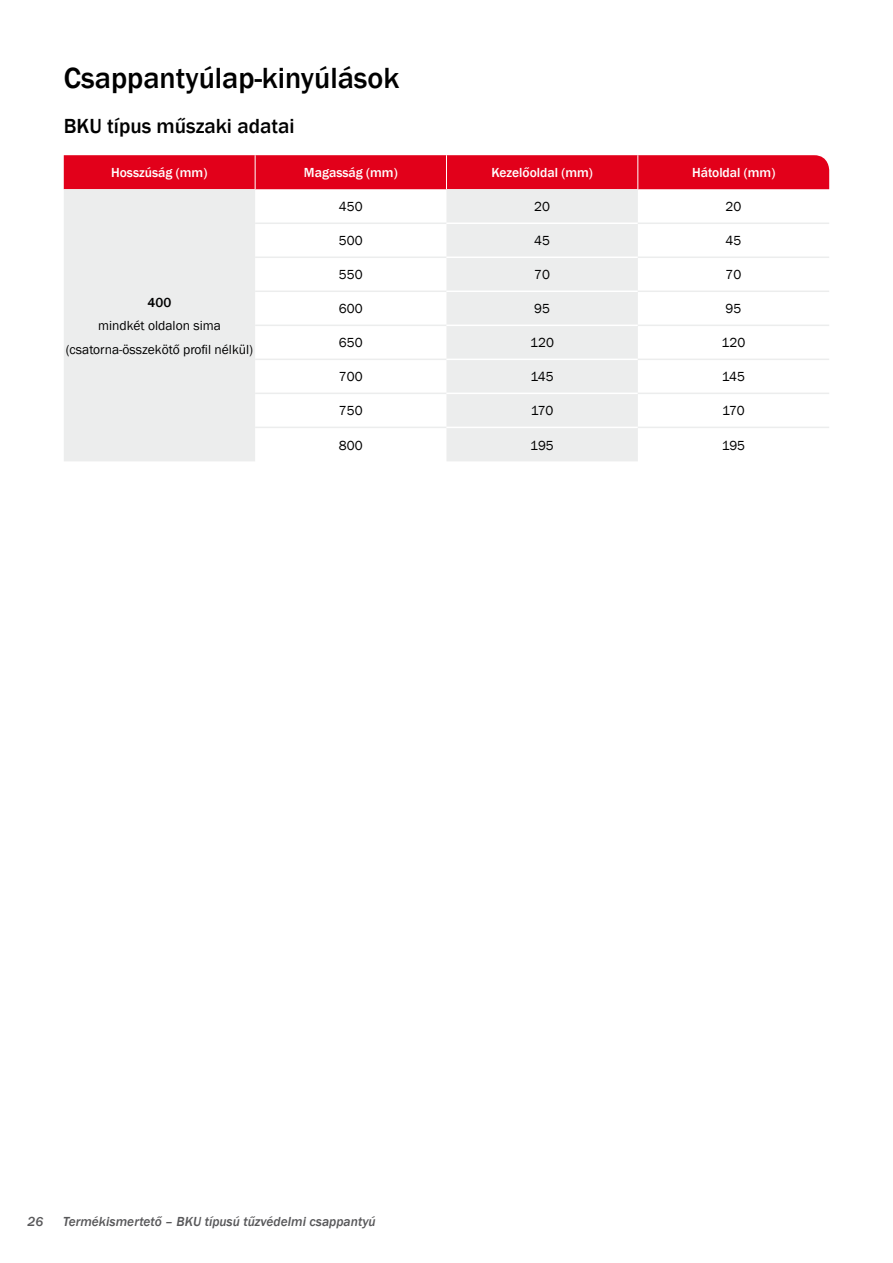
<style>
.page{position:relative;width:893px;height:1263px;background:#fff}
.page>*{position:absolute;margin:0;border:0;box-sizing:border-box;transform-origin:0 0}
.t1{font:500 30px "Franklin Gothic";color:#000}
.t2{font:500 21px "Franklin Gothic";color:#000}
.t3{font:13.5px/23.5px "Franklin Gothic";color:#000;text-align:center}
.t4{font:500 13.5px "Franklin Gothic";color:#fff}
.t5{font:italic 500 13.5px "Franklin Gothic";color:#58585a}
.t6{font:500 13.5px "Franklin Gothic";color:#000}
</style>
<div class="page">
<div style="left:64px;top:155px;width:765px;height:34px;background:#e2001a"></div>
<svg style="left:64px;top:189px;width:574px;height:272px;fill:#eceded"></svg>
<hr style="left:255px;top:155px;width:1px;height:34px;background:#fff">
<hr style="left:446px;top:155px;width:1px;height:34px;background:#fff">
<hr style="left:255px;top:222px;width:191px;height:2px;background:#eceded">
<hr style="left:255px;top:256px;width:191px;height:2px;background:#eceded">
<hr style="left:255px;top:291px;width:191px;height:1px;background:#eceded">
<hr style="left:255px;top:325px;width:191px;height:1px;background:#eceded">
<hr style="left:255px;top:359px;width:191px;height:1px;background:#eceded">
<hr style="left:255px;top:393px;width:191px;height:1px;background:#eceded">
<hr style="left:255px;top:427px;width:191px;height:1px;background:#eceded">
<hr style="left:446px;top:222px;width:192px;height:2px;background:#fff">
<hr style="left:446px;top:256px;width:192px;height:2px;background:#fff">
<hr style="left:446px;top:291px;width:192px;height:1px;background:#fff">
<hr style="left:446px;top:325px;width:192px;height:1px;background:#fff">
<hr style="left:446px;top:359px;width:192px;height:1px;background:#fff">
<hr style="left:446px;top:393px;width:192px;height:1px;background:#fff">
<hr style="left:446px;top:427px;width:192px;height:1px;background:#fff">
<hr style="left:638px;top:256px;width:191px;height:2px;background:#eceded">
<hr style="left:638px;top:325px;width:191px;height:1px;background:#eceded">
<hr style="left:638px;top:359px;width:191px;height:1px;background:#eceded">
<hr style="left:638px;top:393px;width:191px;height:1px;background:#eceded">
<hr style="left:638px;top:427px;width:191px;height:1px;background:#eceded">
<hr style="left:638px;top:222px;width:191px;height:2px;background:#eceded">
<hr style="left:638px;top:291px;width:191px;height:1px;background:#eceded">
<hr style="left:637px;top:155px;width:1px;height:34px;background:#fff">
<h1 class="t1" style="left:64px;top:59px;width:337px">Csappantyúlap-kinyúlások</h1>
<h2 class="t2" style="left:64px;top:113px;width:232px">BKU típus műszaki adatai</h2>
<p class="t4" style="left:111px;top:164px;width:98px">Hosszúság (mm)</p>
<p class="t4" style="left:304px;top:164px;width:95px">Magasság (mm)</p>
<p class="t4" style="left:491px;top:164px;width:103px">Kezelőoldal (mm)</p>
<p class="t4" style="left:692px;top:164px;width:85px">Hátoldal (mm)</p>
<p class="t6" style="left:148px;top:294px;width:25px">400</p>
<p class="t3" style="left:66px;top:314px;width:189px">mindkét oldalon sima (csatorna-összekötő profil nélkül)</p>
<p class="t3" style="left:339px;top:195px;width:25px">450</p>
<p class="t3" style="left:534px;top:195px;width:17px">20</p>
<p class="t3" style="left:726px;top:195px;width:17px">20</p>
<p class="t3" style="left:339px;top:229px;width:25px">500</p>
<p class="t3" style="left:534px;top:229px;width:17px">45</p>
<p class="t3" style="left:726px;top:229px;width:17px">45</p>
<p class="t3" style="left:339px;top:263px;width:25px">550</p>
<p class="t3" style="left:534px;top:263px;width:17px">70</p>
<p class="t3" style="left:726px;top:263px;width:17px">70</p>
<p class="t3" style="left:339px;top:297px;width:25px">600</p>
<p class="t3" style="left:534px;top:297px;width:17px">95</p>
<p class="t3" style="left:725px;top:297px;width:17px">95</p>
<p class="t3" style="left:339px;top:331px;width:25px">650</p>
<p class="t3" style="left:530px;top:331px;width:25px">120</p>
<p class="t3" style="left:722px;top:331px;width:25px">120</p>
<p class="t3" style="left:339px;top:365px;width:25px">700</p>
<p class="t3" style="left:530px;top:365px;width:25px">145</p>
<p class="t3" style="left:722px;top:365px;width:25px">145</p>
<p class="t3" style="left:339px;top:399px;width:25px">750</p>
<p class="t3" style="left:531px;top:399px;width:24px">170</p>
<p class="t3" style="left:722px;top:399px;width:24px">170</p>
<p class="t3" style="left:339px;top:433px;width:25px">800</p>
<p class="t3" style="left:530px;top:433px;width:25px">195</p>
<p class="t3" style="left:722px;top:433px;width:25px">195</p>
<p class="t5" style="left:27px;top:1213px;width:17px">26</p>
<p class="t5" style="left:63px;top:1213px;width:314px">Termékismertető – BKU típusú tűzvédelmi csappantyú</p>
</div>
